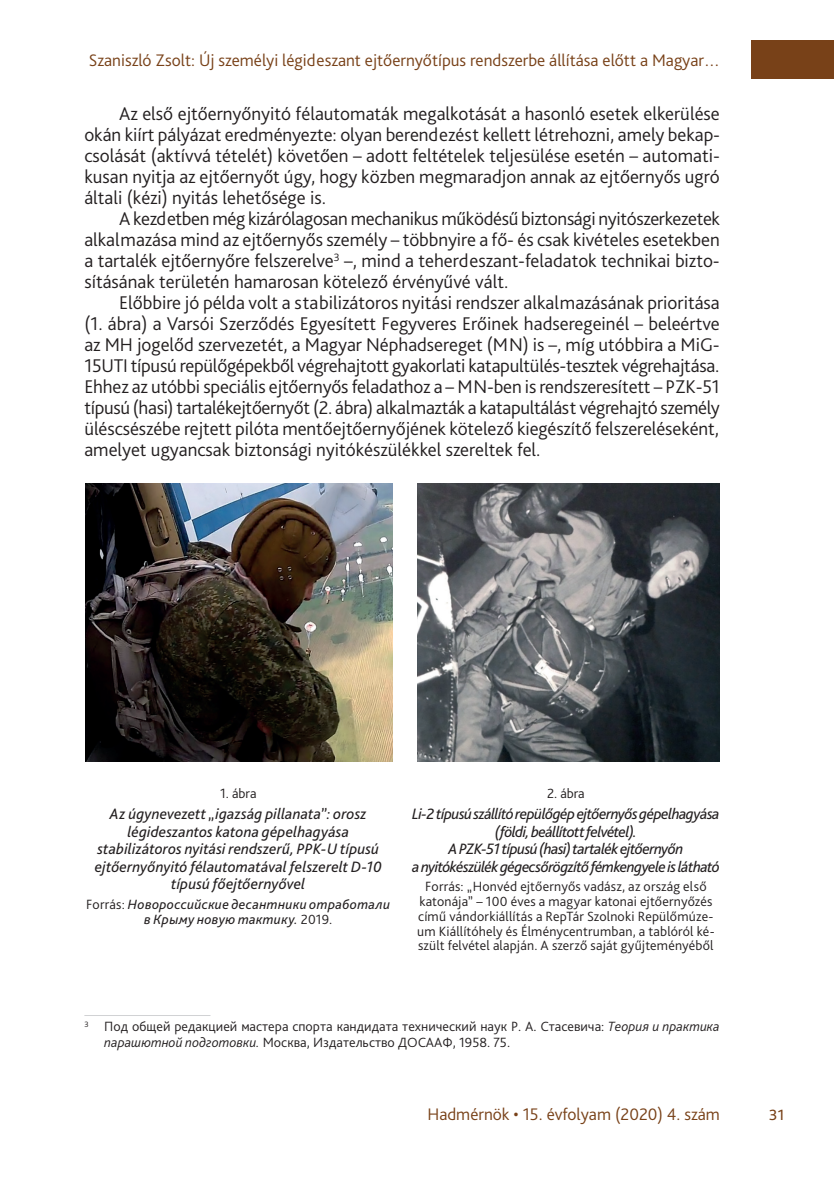
<style>
.page{position:relative;width:834px;height:1181px;background:#fff}
.page>*{position:absolute;margin:0;border:0;box-sizing:border-box;transform-origin:0 0}
.t1{font:300 19.25px/21px "Bliss Pro";color:#231f20;text-align:justify}
.t2{font:300 19.25px "Bliss Pro";color:#784118}
.t3{font:300 17.5px "Bliss Pro";color:#784118}
.t4{font:italic 15.75px/17.5px "Bliss Pro";letter-spacing:-.01em;color:#231f20;text-align:center}
.t5{font:italic 15.75px/17.5px "Bliss Pro";letter-spacing:-.035em;color:#231f20;text-align:center}
.t6{font:300 14px/14.7px "Bliss Pro";letter-spacing:.005em;color:#231f20;text-align:center}
.t7{font:italic 14px/14.7px "Bliss Pro";letter-spacing:.02em;color:#231f20;text-align:center}
.s1{font-weight:300;font-style:normal}
.s2{font-style:italic}
</style>
<div class="page">
<div style="left:750px;top:41px;width:83px;height:38px;background:#784118"></div>
<img style="left:85px;top:483px;width:307px;height:279px">
<img style="left:417px;top:483px;width:302px;height:279px">
<hr style="left:84px;top:1015px;width:126px;height:1px;background:#d1d2d4">
<p class="t3" style="left:89px;top:49px;width:632px">Szaniszló Zsolt: Új személyi légideszant ejtőernyőtípus rendszerbe állítása előtt a Magyar…</p>
<p class="t1" style="left:84px;top:103px;width:637px;text-indent:35px">Az első ejtőernyőnyitó félautomaták megalkotását a hasonló esetek elkerülése okán kiírt pályázat eredményezte: olyan berendezést kellett létrehozni, amely bekap&shy;csolását (aktívvá tételét) követően – adott feltételek teljesülése esetén – automati&shy;kusan nyitja az ejtőernyőt úgy, hogy közben megmaradjon annak az ejtőernyős ugró általi (kézi) nyitás lehetősége is.</p>
<p class="t1" style="left:84px;top:208px;width:637px;text-indent:35px">A kezdetben még kizárólagosan mechanikus működésű biztonsági nyitószerkezetek alkalmazása mind az ejtőernyős személy – többnyire a fő- és csak kivételes esetekben a tartalék ejtőernyőre felszerelve<sup>3</sup> –, mind a teherdeszant-feladatok technikai bizto&shy;sításának területén hamarosan kötelező érvényűvé vált.</p>
<p class="t1" style="left:84px;top:292px;width:637px;text-indent:35px">Előbbire jó példa volt a stabilizátoros nyitási rendszer alkalmazásának prioritása (1. ábra) a Varsói Szerződés Egyesített Fegyveres Erőinek hadseregeinél – beleértve az MH jogelőd szervezetét, a Magyar Néphadsereget (MN) is –, míg utóbbira a MiG-15UTI típusú repülőgépekből végrehajtott gyakorlati katapultülés-tesztek végrehajtása.<br>Ehhez az utóbbi speciális ejtőernyős feladathoz a – MN-ben is rendszeresített – PZK-51 típusú (hasi) tartalékejtőernyőt (2. ábra) alkalmazták a katapultálást végrehajtó személy üléscsészébe rejtett pilóta mentőejtőernyőjének kötelező kiegészítő felszereléseként, amelyet ugyancsak biztonsági nyitókészülékkel szereltek fel.</p>
<p class="t6" style="left:220px;top:786px;width:38px">1. ábra</p>
<p class="t4" style="left:95px;top:805px;width:288px">Az úgynevezett „igazság pillanata”: orosz légideszantos katona gépelhagyása stabilizátoros nyitási rendszerű, PPK-U típusú ejtőernyőnyitó félautomatával felszerelt D-10 típusú főejtőernyővel</p>
<p class="t7" style="left:86px;top:896px;width:305px"><span class="s1">Forrás:</span> Новороссийские десантники отработали в Крыму новую тактику. <span class="s1">2019.</span></p>
<p class="t6" style="left:547px;top:786px;width:39px">2. ábra</p>
<p class="t5" style="left:412px;top:805px;width:309px">Li-2 típusú szállító repülőgép ejtőernyős gépelhagyása (földi, beállított felvétel).<br>A PZK-51 típusú (hasi) tartalék ejtőernyőn anyitókészülék gégecsőrögzítő fémkengyele is látható</p>
<p class="t6" style="left:417px;top:879px;width:299px">Forrás: „Honvéd ejtőernyős vadász, az ország első katonája” – -100 éves a magyar katonai ejtőernyőzés című vándorkiállítás a RepTár Szolnoki Repülőmúze&shy;um Kiállítóhely és Élménycentrumban, a tablóról ké&shy;szült felvétel alapján. A szerző saját gyűjteményéből</p>
<p class="t6" style="left:104px;top:1018px;width:617px;line-height:15.8px;text-align:left;text-indent:-20px"><sup>3</sup> Под общей редакцией мастера спорта кандидата технический наук Р. А. Стасевича: <span class="s2">Теория и практика парашютной подготовки.</span> Москва, Издательство ДОСААФ, 1958. 75.</p>
<p class="t3" style="left:427px;top:1103px;width:294px">Hadmérnök • 15. évfolyam (2020) 4. szám</p>
<p class="t2" style="left:769px;top:1102px;width:17px">31</p>
</div>
